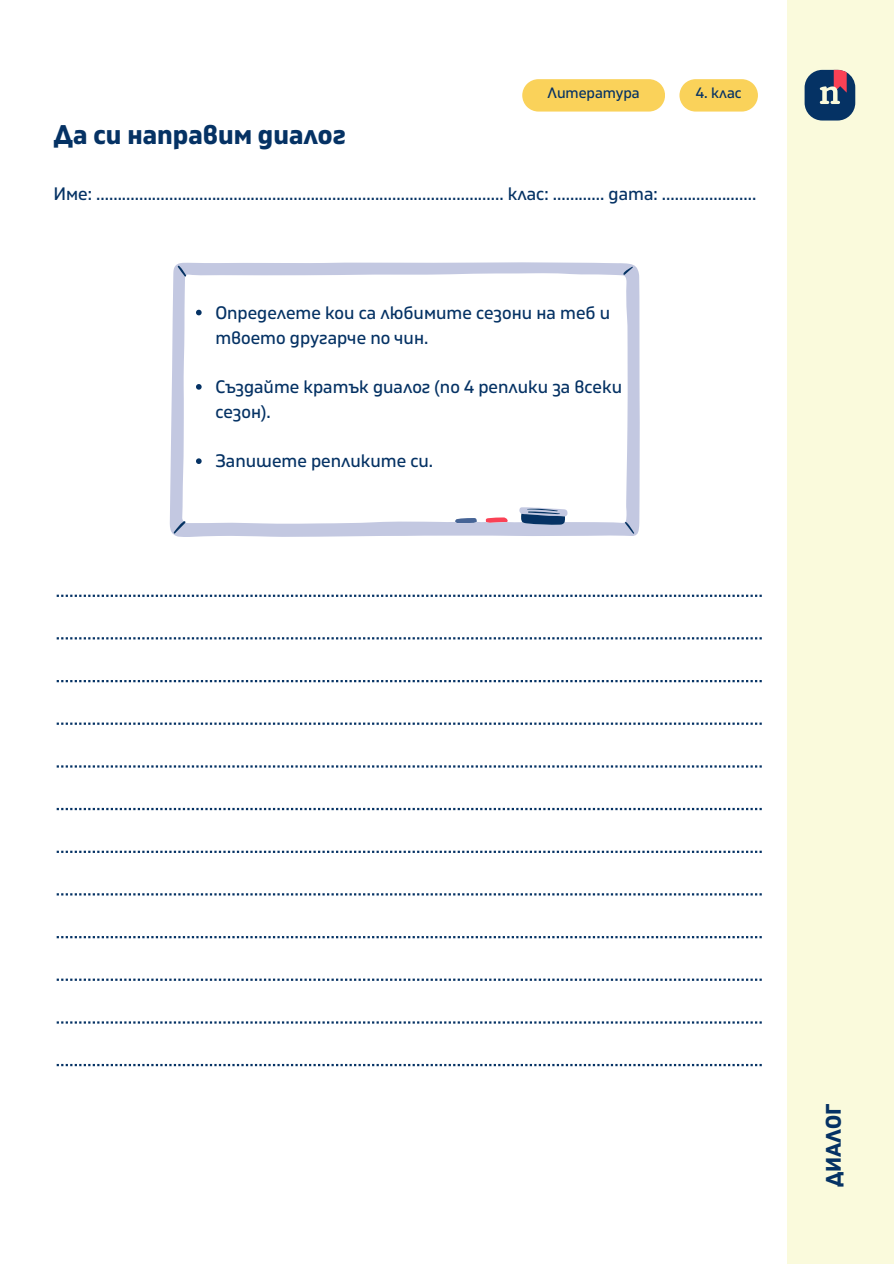
<style>
.page{position:relative;width:894px;height:1264px;background:#fff}
.page>*{position:absolute;margin:0;border:0;box-sizing:border-box;transform-origin:0 0}
.t1{font:700 27px "Gilam BG";color:#053264}
.t2{font:700 21px "Gilam BG";color:#053264}
.t3{font:18px/24.8px "Gilam BG";color:#053264}
.t4{font:15px "Gilam";letter-spacing:-.005em;color:#053264}
</style>
<div class="page">
<div style="left:787px;top:0;width:106px;height:1263px;background:#fafadc"></div>
<svg style="left:804px;top:70px;width:51px;height:50px;background:#495879"></svg>
<div style="left:522px;top:79px;width:143px;height:33px;background:#fad25a"></div>
<div style="left:679px;top:79px;width:78px;height:33px;background:#fad25a"></div>
<svg style="left:170px;top:262px;width:469px;height:275px;fill:#c3c8e1"></svg>
<svg style="left:173px;top:265px;width:461px;height:269px"></svg>
<svg style="left:196px;top:310px;width:5px;height:5px"></svg>
<svg style="left:196px;top:384px;width:5px;height:5px"></svg>
<svg style="left:196px;top:458px;width:5px;height:6px"></svg>
<svg style="left:57px;top:594px;width:704px;height:3px"></svg>
<svg style="left:57px;top:637px;width:704px;height:2px"></svg>
<svg style="left:57px;top:680px;width:704px;height:2px"></svg>
<svg style="left:57px;top:722px;width:704px;height:2px"></svg>
<svg style="left:57px;top:765px;width:704px;height:2px"></svg>
<svg style="left:57px;top:808px;width:704px;height:2px"></svg>
<svg style="left:57px;top:850px;width:704px;height:3px"></svg>
<svg style="left:57px;top:893px;width:704px;height:2px"></svg>
<svg style="left:57px;top:936px;width:704px;height:2px"></svg>
<svg style="left:57px;top:978px;width:704px;height:2px"></svg>
<svg style="left:57px;top:1021px;width:704px;height:2px"></svg>
<svg style="left:57px;top:1063px;width:704px;height:3px"></svg>
<h1 class="t1" style="left:53px;top:119px;width:294px">Да си направим диалог</h1>
<p class="t4" style="left:547px;top:84px;width:94px">Литература</p>
<p class="t4" style="left:695px;top:84px;width:47px">4. клас</p>
<p class="t3" style="left:53px;top:182px;width:704px">Име: ............................................................................................... клас: ............ дата: ......................</p>
<p class="t3" style="left:215px;top:301px;width:396px">Определете кои са любимите сезони на теб и твоето другарче по чин.</p>
<p class="t3" style="left:215px;top:375px;width:408px">Създайте кратък диалог (по 4 реплики за всеки сезон).</p>
<p class="t3" style="left:215px;top:449px;width:219px">Запишете репликите си.</p>
<p class="t2" style="left:820px;top:1187px;width:86px;rotate:-90deg">ДИАЛОГ</p>
</div>
